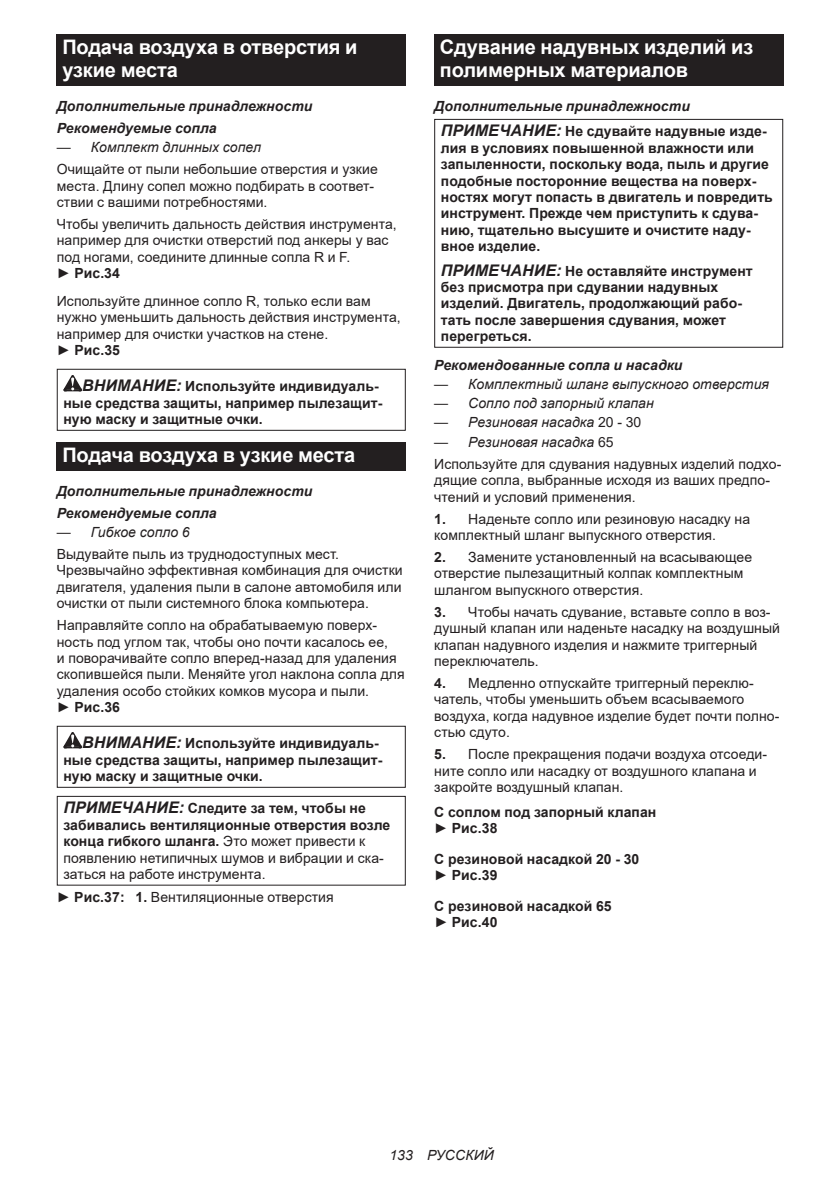
<style>
.page{position:relative;width:840px;height:1191px;background:#fff}
.page>*{position:absolute;margin:0;border:0;box-sizing:border-box;transform-origin:0 0}
.t1{font:700 20px/23.4px "Arial";letter-spacing:-.01em;color:#fff}
.t2{font:14px/16.4px "Arial";letter-spacing:.005em;color:#231f20}
.t3{font:700 14px/16.4px "Arial";letter-spacing:.005em;color:#231f20}
.t4{font:italic 700 14px/22px "Arial";letter-spacing:.005em;color:#231f20}
.t5{font:italic 14px "Arial";letter-spacing:.005em;color:#231f20}
.s1{font-style:italic}
.s2{font-weight:700}
.s3{font-style:italic;font-size:16px}
.s4{font-weight:700;font-style:italic;font-size:16px}
.s5{font-size:16px}
.s6{font-style:normal}
.s7{font-weight:400}
</style>
<div class="page">
<div style="left:57px;top:34px;width:348px;height:52px;background:#231f20"></div>
<svg style="left:63px;top:375px;width:19px;height:16px"></svg>
<div style="left:57px;top:369px;width:348px;height:62px;border:1px solid #231f20"></div>
<div style="left:57px;top:442px;width:348px;height:28px;background:#231f20"></div>
<svg style="left:63px;top:732px;width:19px;height:16px"></svg>
<div style="left:57px;top:726px;width:348px;height:62px;border:1px solid #231f20"></div>
<div style="left:57px;top:796px;width:348px;height:89px;border:1px solid #231f20"></div>
<div style="left:434px;top:34px;width:348px;height:52px;background:#231f20"></div>
<div style="left:434px;top:119px;width:348px;height:229px;border:1px solid #231f20"></div>
<h1 class="t1" style="left:62px;top:36px;width:296px">Подача воздуха в отверстия и узкие места</h1>
<p class="t4" style="left:57px;top:95px;width:257px">Дополнительные принадлежности<br>Рекомендуемые сопла</p>
<p class="t2" style="left:57px;top:136px;width:322px;line-height:22px">— <span class="s1">Комплект длинных сопел<br></span>Очищайте от пыли небольшие отверстия и узкие</p>
<p class="t2" style="left:57px;top:177px;width:319px">места. Длину сопел можно подбирать в соответ&shy;ствии с вашими потребностями.</p>
<p class="t2" style="left:57px;top:216px;width:341px">Чтобы увеличить дальность действия инструмента, например для очистки отверстий под анкеры у вас под ногами, соедините длинные сопла R и F.<br>► <span class="s2">Рис.34</span></p>
<p class="t2" style="left:57px;top:293px;width:345px">Используйте длинное сопло R, только если вам нужно уменьшить дальность действия инструмента, например для очистки участков на стене.<br>► <span class="s2">Рис.35</span></p>
<p class="t3" style="left:63px;top:378px;width:320px;text-indent:19px"><span class="s3">ВНИМАНИЕ:</span> Используйте индивидуаль&shy;ные средства защиты, например пылезащит&shy;ную маску и защитные очки.</p>
<h1 class="t1" style="left:62px;top:443px;width:294px">Подача воздуха в узкие места</h1>
<p class="t4" style="left:57px;top:480px;width:257px">Дополнительные принадлежности<br>Рекомендуемые сопла</p>
<p class="t2" style="left:57px;top:521px;width:283px;line-height:22px">— <span class="s1">Гибкое сопло 6<br></span>Выдувайте пыль из труднодоступных мест.</p>
<p class="t2" style="left:57px;top:562px;width:347px;text-align:justify">Чрезвычайно эффективная комбинация для очистки двигателя, удаления пыли в салоне автомобиля или очистки от пыли системного блока компьютера.</p>
<p class="t2" style="left:57px;top:617px;width:349px">Направляйте сопло на обрабатываемую поверх&shy;ность под углом так, чтобы оно почти касалось ее,<br>и поворачивайте сопло вперед-назад для удаления скопившейся пыли. Меняйте угол наклона сопла для удаления особо стойких комков мусора и пыли.<br>► <span class="s2">Рис.36</span></p>
<p class="t3" style="left:63px;top:735px;width:320px;text-indent:19px"><span class="s3">ВНИМАНИЕ:</span> Используйте индивидуаль&shy;ные средства защиты, например пылезащит&shy;ную маску и защитные очки.</p>
<p class="t2" style="left:63px;top:800px;width:328px"><span class="s4">ПРИМЕЧАНИЕ:</span> <span class="s2">Следите за тем, чтобы не забивались вентиляционные отверстия возле конца гибкого шланга.</span> Это может привести к появлению нетипичных шумов и вибрации и ска&shy;заться на работе инструмента.</p>
<p class="t2" style="left:57px;top:888px;width:278px">► <span class="s2">Рис.37: 1.</span> Вентиляционные отверстия</p>
<h1 class="t1" style="left:439px;top:36px;width:315px">Сдувание надувных изделий из полимерных материалов</h1>
<p class="t4" style="left:440px;top:94px;width:327px;line-height:25.6px;text-indent:-7px">Дополнительные принадлежности<br><span class="s5">ПРИМЕЧАНИЕ:</span> <span class="s6">Не сдувайте надувные изде-</span></p>
<p class="t3" style="left:440px;top:140px;width:333px">лия в условиях повышенной влажности или запыленности, поскольку вода, пыль и другие подобные посторонние вещества на поверх&shy;ностях могут попасть в двигатель и повредить инструмент. Прежде чем приступить к сдува&shy;нию, тщательно высушите и очистите наду&shy;вное изделие.</p>
<p class="t3" style="left:440px;top:262px;width:313px"><span class="s3">ПРИМЕЧАНИЕ:</span> Не оставляйте инструмент без присмотра при сдувании надувных изделий. Двигатель, продолжающий рабо&shy;тать после завершения сдувания, может перегреться.</p>
<p class="t4" style="left:434px;top:354px;width:250px">Рекомендованные сопла и насадки</p>
<p class="t5" style="left:434px;top:375px;width:336px"><span class="s6">—</span> Комплектный шланг выпускного отверстия</p>
<p class="t5" style="left:434px;top:394px;width:221px"><span class="s6">—</span> Сопло под запорный клапан</p>
<p class="t5" style="left:434px;top:413px;width:208px"><span class="s6">—</span> Резиновая насадка <span class="s6">20 - 30</span></p>
<p class="t2" style="left:434px;top:431px;width:348px;line-height:22px">— <span class="s1">Резиновая насадка</span> 65<br>Используйте для сдувания надувных изделий подхо-</p>
<p class="t2" style="left:434px;top:472px;width:337px">дящие сопла, выбранные исходя из ваших предпо&shy;чтений и условий применения.</p>
<p class="t2" style="left:434px;top:510px;width:317px"><span class="s2">1.</span> Наденьте сопло или резиновую насадку на комплектный шланг выпускного отверстия.</p>
<p class="t2" style="left:434px;top:549px;width:319px"><span class="s2">2.</span> Замените установленный на всасывающее отверстие пылезащитный колпак комплектным шлангом выпускного отверстия.</p>
<p class="t2" style="left:434px;top:603px;width:347px"><span class="s2">3.</span> Чтобы начать сдувание, вставьте сопло в воз&shy;душный клапан или наденьте насадку на воздушный клапан надувного изделия и нажмите триггерный переключатель.</p>
<p class="t2" style="left:434px;top:675px;width:346px"><span class="s2">4.</span> Медленно отпускайте триггерный переклю&shy;чатель, чтобы уменьшить объем всасываемого воздуха, когда надувное изделие будет почти полно&shy;стью сдуто.</p>
<p class="t2" style="left:434px;top:746px;width:334px"><span class="s2">5.</span> После прекращения подачи воздуха отсоеди&shy;ните сопло или насадку от воздушного клапана и закройте воздушный клапан.</p>
<p class="t3" style="left:434px;top:804px;width:223px">С соплом под запорный клапан <span class="s7">►</span> Рис.38</p>
<p class="t3" style="left:434px;top:851px;width:206px">С резиновой насадкой 20 - 30 <span class="s7">►</span> Рис.39</p>
<p class="t3" style="left:434px;top:898px;width:179px">С резиновой насадкой 65 <span class="s7">►</span> Рис.40</p>
<p class="t5" style="left:389px;top:1146px;width:106px">133 РУССКИЙ</p>
</div>
